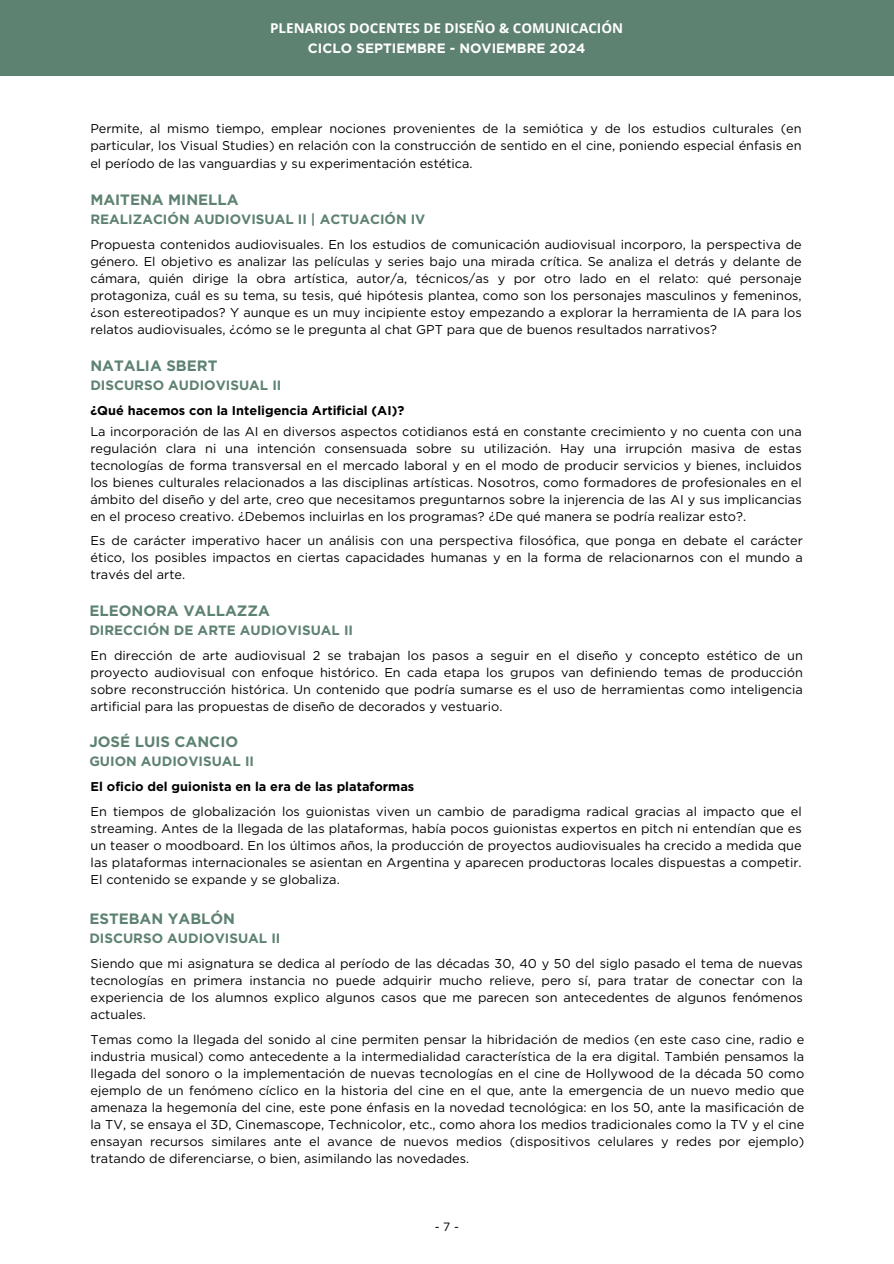
<style>
.page{position:relative;width:894px;height:1264px;background:#fff}
.page>*{position:absolute;margin:0;border:0;box-sizing:border-box;transform-origin:0 0}
.t1{font:700 15px "Gotham";color:#5e8271}
.t2{font:700 13.5px "Gotham";color:#5e8271}
.t3{font:700 13.5px "Open Sans";color:#fff}
.t4{font:700 13.5px "Gotham";color:#fff}
.t5{font:12.75px/17px "Gotham";color:#000;text-align:justify}
.t6{font:700 12.75px "Gotham";color:#000}
.t7{font:12px "Gotham";color:#000}
</style>
<div class="page">
<div style="left:0;top:0;width:893px;height:75px;background:#5e8271"></div>
<h3 class="t3" style="left:270px;top:18px;width:354px">PLENARIOS DOCENTES DE DISEÑO &amp; COMUNICACIÓN</h3>
<h1 class="t4" style="left:308px;top:40px;width:279px">CICLO SEPTIEMBRE - NOVIEMBRE 2024</h1>
<h1 class="t5" style="left:90px;top:120px;width:712px">Permite, al mismo tiempo, emplear nociones provenientes de la semiótica y de los estudios culturales (en particular, los Visual Studies) en relación con la construcción de sentido en el cine, poniendo especial énfasis en el período de las vanguardias y su experimentación estética.</h1>
<h1 class="t1" style="left:90px;top:191px;width:150px">MAITENA MINELLA</h1>
<h1 class="t2" style="left:90px;top:211px;width:336px">REALIZACIÓN AUDIOVISUAL II | ACTUACIÓN IV</h1>
<h1 class="t5" style="left:90px;top:236px;width:712px">Propuesta contenidos audiovisuales. En los estudios de comunicación audiovisual incorporo, la perspectiva de género. El objetivo es analizar las películas y series bajo una mirada crítica. Se analiza el detrás y delante de cámara, quién dirige la obra artística, autor/a, técnicos/as y por otro lado en el relato: qué personaje protagoniza, cuál es su tema, su tesis, qué hipótesis plantea, como son los personajes masculinos y femeninos, ¿son estereotipados? Y aunque es un muy incipiente estoy empezando a explorar la herramienta de IA para los relatos audiovisuales, ¿cómo se le pregunta al chat GPT para que de buenos resultados narrativos?</h1>
<h3 class="t1" style="left:90px;top:356px;width:128px">NATALIA SBERT</h3>
<h3 class="t2" style="left:90px;top:377px;width:192px">DISCURSO AUDIOVISUAL II</h3>
<h1 class="t6" style="left:90px;top:402px;width:315px">¿Qué hacemos con la Inteligencia Artificial (AI)?</h1>
<h1 class="t5" style="left:90px;top:422px;width:712px">La incorporación de las AI en diversos aspectos cotidianos está en constante crecimiento y no cuenta con una regulación clara ni una intención consensuada sobre su utilización. Hay una irrupción masiva de estas tecnologías de forma transversal en el mercado laboral y en el modo de producir servicios y bienes, incluidos los bienes culturales relacionados a las disciplinas artísticas. Nosotros, como formadores de profesionales en el ámbito del diseño y del arte, creo que necesitamos preguntarnos sobre la injerencia de las AI y sus implicancias en el proceso creativo. ¿Debemos incluirlas en los programas? ¿De qué manera se podría realizar esto?.</h1>
<h3 class="t5" style="left:91px;top:532px;width:713px">Es de carácter imperativo hacer un análisis con una perspectiva filosófica, que ponga en debate el carácter ético, los posibles impactos en ciertas capacidades humanas y en la forma de relacionarnos con el mundo a través del arte.</h3>
<h2 class="t1" style="left:89px;top:601px;width:182px">ELEONORA VALLAZZA</h2>
<h2 class="t2" style="left:89px;top:622px;width:265px">DIRECCIÓN DE ARTE AUDIOVISUAL II</h2>
<h3 class="t5" style="left:91px;top:646px;width:713px">En dirección de arte audiovisual 2 se trabajan los pasos a seguir en el diseño y concepto estético de un proyecto audiovisual con enfoque histórico. En cada etapa los grupos van definiendo temas de producción sobre reconstrucción histórica. Un contenido que podría sumarse es el uso de herramientas como inteligencia artificial para las propuestas de diseño de decorados y vestuario.</h3>
<h3 class="t1" style="left:89px;top:732px;width:150px">JOSÉ LUIS CANCIO</h3>
<h3 class="t2" style="left:89px;top:753px;width:166px">GUION AUDIOVISUAL II</h3>
<h3 class="t6" style="left:91px;top:778px;width:325px">El oficio del guionista en la era de las plataformas</h3>
<p class="t5" style="left:91px;top:802px;width:712px">En tiempos de globalización los guionistas viven un cambio de paradigma radical gracias al impacto que el streaming. Antes de la llegada de las plataformas, había pocos guionistas expertos en pitch ni entendían que es un teaser o moodboard. En los últimos años, la producción de proyectos audiovisuales ha crecido a medida que las plataformas internacionales se asientan en Argentina y aparecen productoras locales dispuestas a competir.<br>El contenido se expande y se globaliza.</p>
<h2 class="t1" style="left:89px;top:909px;width:147px">ESTEBAN YABLÓN</h2>
<h2 class="t2" style="left:89px;top:930px;width:192px">DISCURSO AUDIOVISUAL II</h2>
<h3 class="t5" style="left:91px;top:954px;width:713px">Siendo que mi asignatura se dedica al período de las décadas 30, 40 y 50 del siglo pasado el tema de nuevas tecnologías en primera instancia no puede adquirir mucho relieve, pero sí, para tratar de conectar con la experiencia de los alumnos explico algunos casos que me parecen son antecedentes de algunos fenómenos actuales.</h3>
<h1 class="t5" style="left:91px;top:1030px;width:715px">Temas como la llegada del sonido al cine permiten pensar la hibridación de medios (en este caso cine, radio e industria musical) como antecedente a la intermedialidad característica de la era digital. También pensamos la llegada del sonoro o la implementación de nuevas tecnologías en el cine de Hollywood de la década 50 como ejemplo de un fenómeno cíclico en la historia del cine en el que, ante la emergencia de un nuevo medio que amenaza la hegemonía del cine, este pone énfasis en la novedad tecnológica: en los 50, ante la masificación de la TV, se ensaya el 3D, Cinemascope, Technicolor, etc., como ahora los medios tradicionales como la TV y el cine ensayan recursos similares ante el avance de nuevos medios (dispositivos celulares y redes por ejemplo) tratando de diferenciarse, o bien, asimilando las novedades.</h1>
<h3 class="t7" style="left:434px;top:1219px;width:26px">-7-</h3>
</div>
